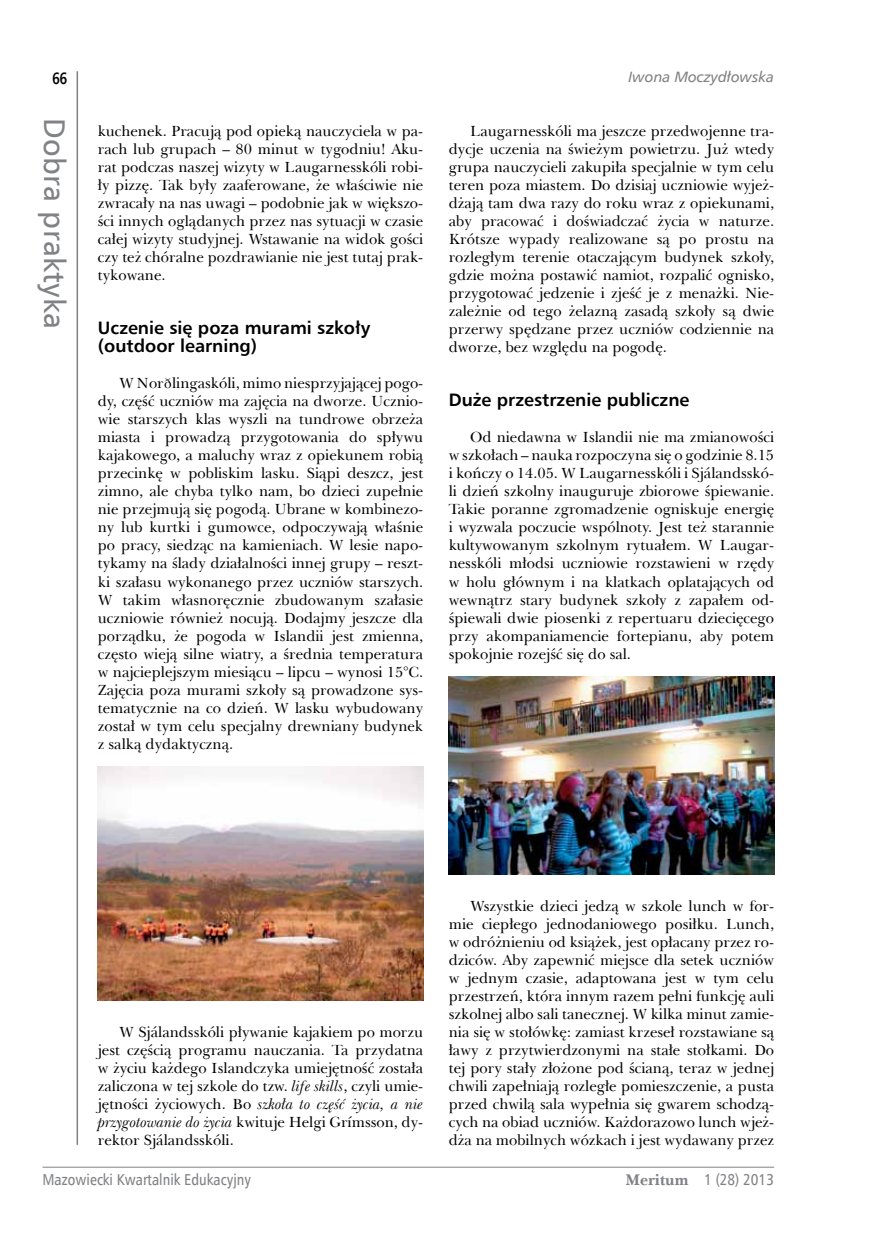
<style>
.page{position:relative;width:872px;height:1234px;background:#fff}
.page>*{position:absolute;margin:0;border:0;box-sizing:border-box;transform-origin:0 0}
.t1{font:30px "Humnst 777 EU";letter-spacing:.01em;color:#808285}
.t2{font:700 18px/18px "Humnst 777 EU";color:#000}
.t3{font:700 16.5px "Humnst 777 EU";color:#000;scale:.8 1}
.t4{font:15.75px "Humnst 777 Cn EU";color:#808285}
.t5{font:15px/18px "Baskerville EU";color:#000;text-align:justify}
.t6{font:italic 15px "Humnst 777 EU";color:#808285}
.s1{font-style:italic}
.s2{font-family:"Baskerville EU";font-weight:700}
</style>
<div class="page">
<hr style="left:77px;top:71px;width:1px;height:1073px;background:#808285">
<hr style="left:43px;top:1166px;width:731px;height:1px;background:#808285">
<img style="left:98px;top:766px;width:325px;height:234px">
<img style="left:449px;top:676px;width:325px;height:198px">
<p class="t3" style="left:52px;top:67px;width:20px">66</p>
<h1 class="t1" style="left:73px;top:118px;width:212px;rotate:90deg">Dobra praktyka</h1>
<p class="t5" style="left:98px;top:122px;width:327px">kuchenek. Pracują pod opieką nauczyciela w pa&shy;rach lub grupach – 80 minut w tygodniu! Aku&shy;rat podczas naszej wizyty w Laugarnesskóli robi&shy;ły pizzę. Tak były zaaferowane, że właściwie nie zwracały na nas uwagi – podobnie jak w większo&shy;ści innych oglądanych przez nas sytuacji w czasie całej wizyty studyjnej. Wstawanie na widok gości czy też chóralne pozdrawianie nie jest tutaj prak&shy;tykowane.</p>
<p class="t2" style="left:98px;top:319px;width:274px">Uczenie się poza murami szkoły (outdoor learning)</p>
<p class="t5" style="left:98px;top:374px;width:327px;text-indent:21px">W Norðlingaskóli, mimo niesprzyjającej pogo&shy;dy, część uczniów ma zajęcia na dworze. Ucznio&shy;wie starszych klas wyszli na tundrowe obrzeża miasta i prowadzą przygotowania do spływu kajakowego, a maluchy wraz z opiekunem robią przecinkę w pobliskim lasku. Siąpi deszcz, jest zimno, ale chyba tylko nam, bo dzieci zupełnie nie przejmują się pogodą. Ubrane w kombinezo&shy;ny lub kurtki i gumowce, odpoczywają właśnie po pracy, siedząc na kamieniach. W lesie napo&shy;tykamy na ślady działalności innej grupy – reszt&shy;ki szałasu wykonanego przez uczniów starszych.<br>W takim własnoręcznie zbudowanym szałasie uczniowie również nocują. Dodajmy jeszcze dla porządku, że pogoda w Islandii jest zmienna, często wieją silne wiatry, a średnia temperatura w najcieplejszym miesiącu – lipcu – wynosi 15°C.<br>Zajęcia poza murami szkoły są prowadzone sys&shy;tematycznie na co dzień. W lasku wybudowany został w tym celu specjalny drewniany budynek z salką dydaktyczną.</p>
<p class="t6" style="left:628px;top:67px;width:147px">Iwona Moczydłowska</p>
<p class="t5" style="left:449px;top:122px;width:327px;text-indent:21px">Laugarnesskóli ma jeszcze przedwojenne tra&shy;dycje uczenia na świeżym powietrzu. Już wtedy grupa nauczycieli zakupiła specjalnie w tym celu teren poza miastem. Do dzisiaj uczniowie wyjeż&shy;dżają tam dwa razy do roku wraz z opiekunami, aby pracować i doświadczać życia w naturze.<br>Krótsze wypady realizowane są po prostu na rozległym terenie otaczającym budynek szkoły, gdzie można postawić namiot, rozpalić ognisko, przygotować jedzenie i zjeść je z menażki. Nie&shy;zależnie od tego żelazną zasadą szkoły są dwie przerwy spędzane przez uczniów codziennie na dworze, bez względu na pogodę.</p>
<p class="t2" style="left:449px;top:391px;width:242px">Duże przestrzenie publiczne</p>
<p class="t5" style="left:449px;top:428px;width:327px;text-indent:21px">Od niedawna w Islandii nie ma zmianowości w szkołach – nauka rozpoczyna się o godzinie 8.15 i kończy o 14.05. W Laugarnesskóli i Sjálandsskó&shy;li dzień szkolny inauguruje zbiorowe śpiewanie.<br>Takie poranne zgromadzenie ogniskuje energię i wyzwala poczucie wspólnoty. Jest też starannie kultywowanym szkolnym rytuałem. W Laugar&shy;nesskóli młodsi uczniowie rozstawieni w rzędy w holu głównym i na klatkach oplatających od wewnątrz stary budynek szkoły z zapałem od&shy;śpiewali dwie piosenki z repertuaru dziecięcego przy akompaniamencie fortepianu, aby potem spokojnie rozejść się do sal.</p>
<p class="t5" style="left:98px;top:1022px;width:327px;text-indent:21px">W Sjálandsskóli pływanie kajakiem po morzu jest częścią programu nauczania. Ta przydatna w życiu każdego Islandczyka umiejętność została zaliczona w tej szkole do tzw. <span class="s1">life skills</span>, czyli umie&shy;jętności życiowych. Bo <span class="s1">szkoła to część życia, a nie przygotowanie do życia</span> kwituje Helgi Grímsson, dy&shy;rektor Sjálandsskóli.</p>
<p class="t5" style="left:449px;top:896px;width:327px;text-indent:21px">Wszystkie dzieci jedzą w szkole lunch w for&shy;mie ciepłego jednodaniowego posiłku. Lunch, w odróżnieniu od książek, jest opłacany przez ro&shy;dziców. Aby zapewnić miejsce dla setek uczniów w jednym czasie, adaptowana jest w tym celu przestrzeń, która innym razem pełni funkcję auli szkolnej albo sali tanecznej. W kilka minut zamie&shy;nia się w stołówkę: zamiast krzeseł rozstawiane są ławy z przytwierdzonymi na stałe stołkami. Do tej pory stały złożone pod ścianą, teraz w jednej chwili zapełniają rozległe pomieszczenie, a pusta przed chwilą sala wypełnia się gwarem schodzą&shy;cych na obiad uczniów. Każdorazowo lunch wjeż&shy;dża na mobilnych wózkach i jest wydawany przez</p>
<p class="t4" style="left:43px;top:1169px;width:210px">Mazowiecki Kwartalnik Edukacyjny</p>
<p class="t4" style="left:625px;top:1169px;width:150px"><span class="s2">Meritum</span> 1 (28) 2013</p>
</div>
